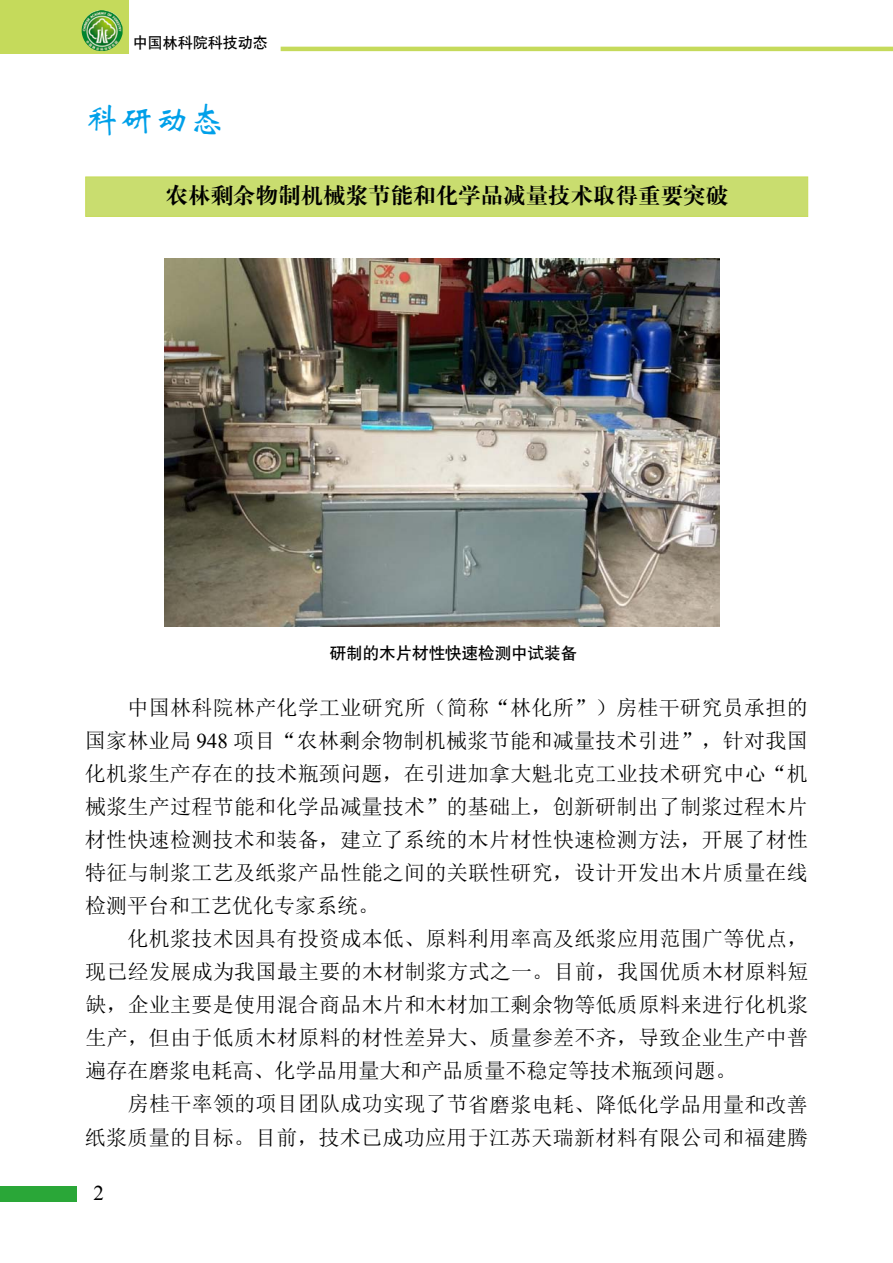
<style>
.page{position:relative;width:893px;height:1263px;background:#fff}
.page>*{position:absolute;margin:0;border:0;box-sizing:border-box;transform-origin:0 0}
.t1{font:34.5px "ST Xinwei";color:#00a0e9}
.t2{font:22.5px "H Ya 4 gj";color:#000}
.t3{font:21px/33px "Sim Sun";letter-spacing:.015em;color:#000;text-align:justify}
.t4{font:21px "Times New Roman";color:#000}
.t5{font:16.5px "H Yb 1 gj";color:#000}
.t6{font:15px "H Yb 1 gj";color:#000}
.s1{font-family:"Times New Roman"}
</style>
<div class="page">
<div style="left:0;top:0;width:128px;height:54px;background:#c5da5b"></div>
<img style="left:82px;top:10px;width:41px;height:41px">
<hr style="left:281px;top:47px;width:612px;height:4px;background:#c5da5b">
<div style="left:0;top:1186px;width:77px;height:16px;background:#2aa738"></div>
<div style="left:85px;top:177px;width:723px;height:40px;background:#c9dd6f;border:1px solid #c7db58"></div>
<img style="left:165px;top:258px;width:554px;height:368px">
<p class="t6" style="left:133px;top:35px;width:136px">中国林科院科技动态</p>
<h1 class="t1" style="left:85px;top:102px;width:140px">科研动态</h1>
<p class="t2" style="left:166px;top:184px;width:564px">农林剩余物制机械浆节能和化学品减量技术取得重要突破</p>
<p class="t5" style="left:330px;top:644px;width:249px">研制的木片材性快速检测中试装备</p>
<p class="t3" style="left:85px;top:691px;width:725px;text-indent:43px">中国林科院林产化学工业研究所（简称“林化所”）房桂干研究员承担的国家林业局 <span class="s1">948</span> 项目“农林剩余物制机械浆节能和减量技术引进”，针对我国化机浆生产存在的技术瓶颈问题，在引进加拿大魁北克工业技术研究中心“机械浆生产过程节能和化学品减量技术”的基础上，创新研制出了制浆过程木片材性快速检测技术和装备，建立了系统的木片材性快速检测方法，开展了材性特征与制浆工艺及纸浆产品性能之间的关联性研究，设计开发出木片质量在线检测平台和工艺优化专家系统。</p>
<p class="t3" style="left:85px;top:922px;width:725px;text-indent:42px">化机浆技术因具有投资成本低、原料利用率高及纸浆应用范围广等优点，现已经发展成为我国最主要的木材制浆方式之一。目前，我国优质木材原料短缺，企业主要是使用混合商品木片和木材加工剩余物等低质原料来进行化机浆生产，但由于低质木材原料的材性差异大、质量参差不齐，导致企业生产中普遍存在磨浆电耗高、化学品用量大和产品质量不稳定等技术瓶颈问题。</p>
<p class="t3" style="left:85px;top:1087px;width:725px;text-align:right">房桂干率领的项目团队成功实现了节省磨浆电耗、降低化学品用量和改善<br>纸浆质量的目标。目前，技术已成功应用于江苏天瑞新材料有限公司和福建腾</p>
<p class="t4" style="left:94px;top:1178px;width:12px">2</p>
</div>
